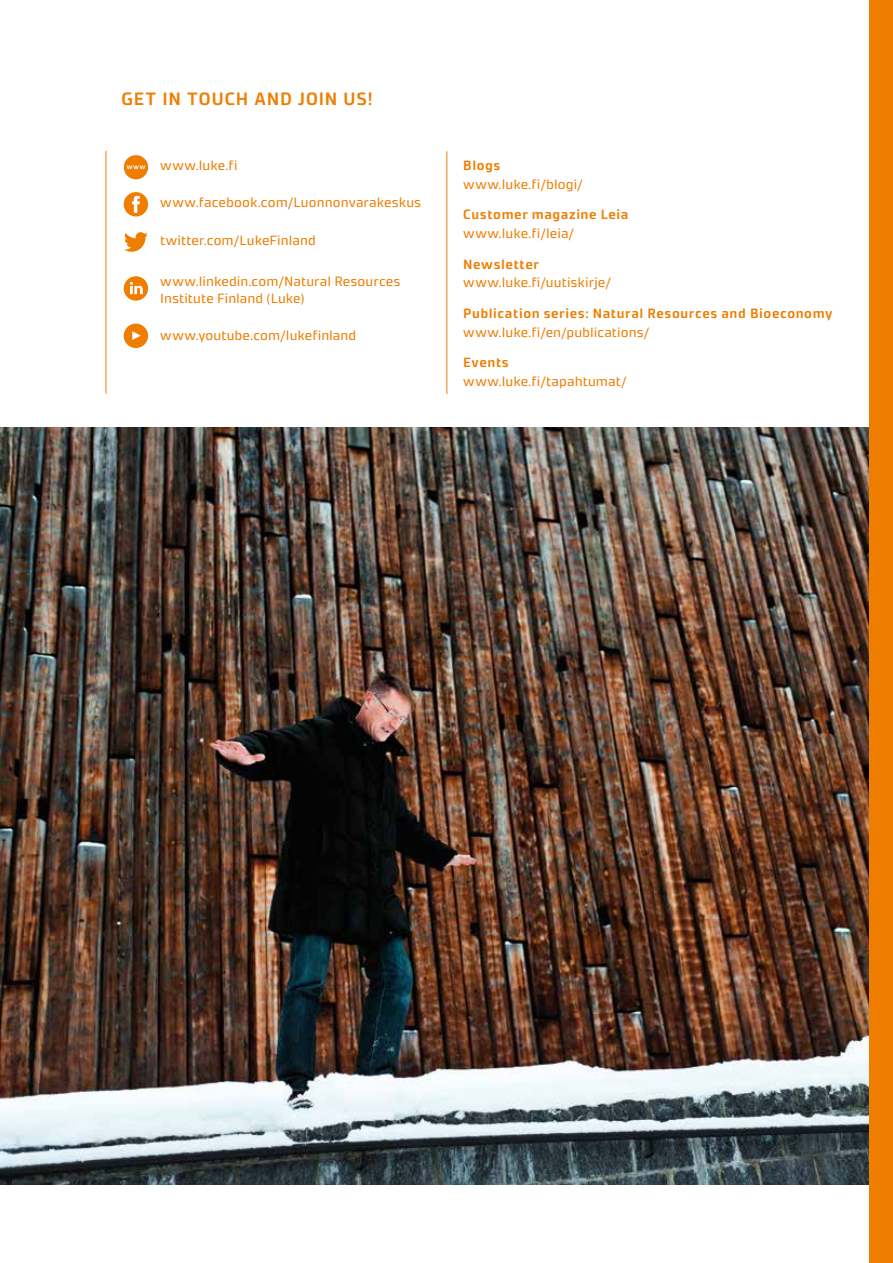
<style>
.page{position:relative;width:893px;height:1263px;background:#fff}
.page>*{position:absolute;margin:0;border:0;box-sizing:border-box;transform-origin:0 0}
.t1{font:600 18px "Accura";letter-spacing:.05em;color:#ef7d00}
.t2{font:13.5px/16.2px "Accura";letter-spacing:.005em;color:#ef7d00}
.t3{font:600 13.5px "Accura";letter-spacing:.045em;color:#ef7d00}
</style>
<div class="page">
<img style="left:0;top:428px;width:870px;height:757px">
<hr style="left:106px;top:151px;width:1px;height:243px;background:#ef7d00">
<hr style="left:446px;top:151px;width:1px;height:243px;background:#ef7d00">
<svg style="left:124px;top:276px;width:24px;height:25px"></svg>
<div style="left:124px;top:192px;width:24px;height:24px;background:#ef7d00;border-radius:50%"></div>
<svg style="left:132px;top:196px;width:8px;height:17px"></svg>
<div style="left:124px;top:324px;width:24px;height:24px;background:#ef7d00;border-radius:50%"></div>
<svg style="left:132px;top:331px;width:9px;height:9px"></svg>
<svg style="left:124px;top:232px;width:24px;height:20px"></svg>
<div style="left:124px;top:155px;width:24px;height:24px;background:#ef7d00;border-radius:50%"></div>
<svg style="left:127px;top:165px;width:18px;height:4px"></svg>
<div style="left:870px;top:0;width:23px;height:1263px;background:#ef7d00"></div>
<h1 class="t1" style="left:121px;top:88px;width:253px">GET IN TOUCH AND JOIN US!</h1>
<p class="t2" style="left:160px;top:157px;width:79px">www.luke.fi</p>
<p class="t2" style="left:160px;top:194px;width:262px">www.facebook.com/Luonnonvarakeskus</p>
<p class="t2" style="left:160px;top:232px;width:157px">twitter.com/LukeFinland</p>
<p class="t2" style="left:160px;top:273px;width:242px">www.linkedin.com/Natural Resources<br>Institute Finland (Luke)</p>
<p class="t2" style="left:160px;top:327px;width:198px">www.youtube.com/lukefinland</p>
<p class="t3" style="left:463px;top:157px;width:39px">Blogs</p>
<p class="t2" style="left:463px;top:176px;width:121px">www.luke.fi/blogi/</p>
<p class="t3" style="left:463px;top:206px;width:167px">Customer magazine Leia</p>
<p class="t2" style="left:463px;top:225px;width:112px">www.luke.fi/leia/</p>
<p class="t3" style="left:463px;top:256px;width:77px">Newsletter</p>
<p class="t2" style="left:463px;top:274px;width:149px">www.luke.fi/uutiskirje/</p>
<p class="t3" style="left:463px;top:305px;width:371px">Publication series: Natural Resources and Bioeconomy</p>
<p class="t2" style="left:463px;top:324px;width:187px">www.luke.fi/en/publications/</p>
<p class="t3" style="left:463px;top:355px;width:47px">Events</p>
<p class="t2" style="left:463px;top:373px;width:165px">www.luke.fi/tapahtumat/</p>
</div>
